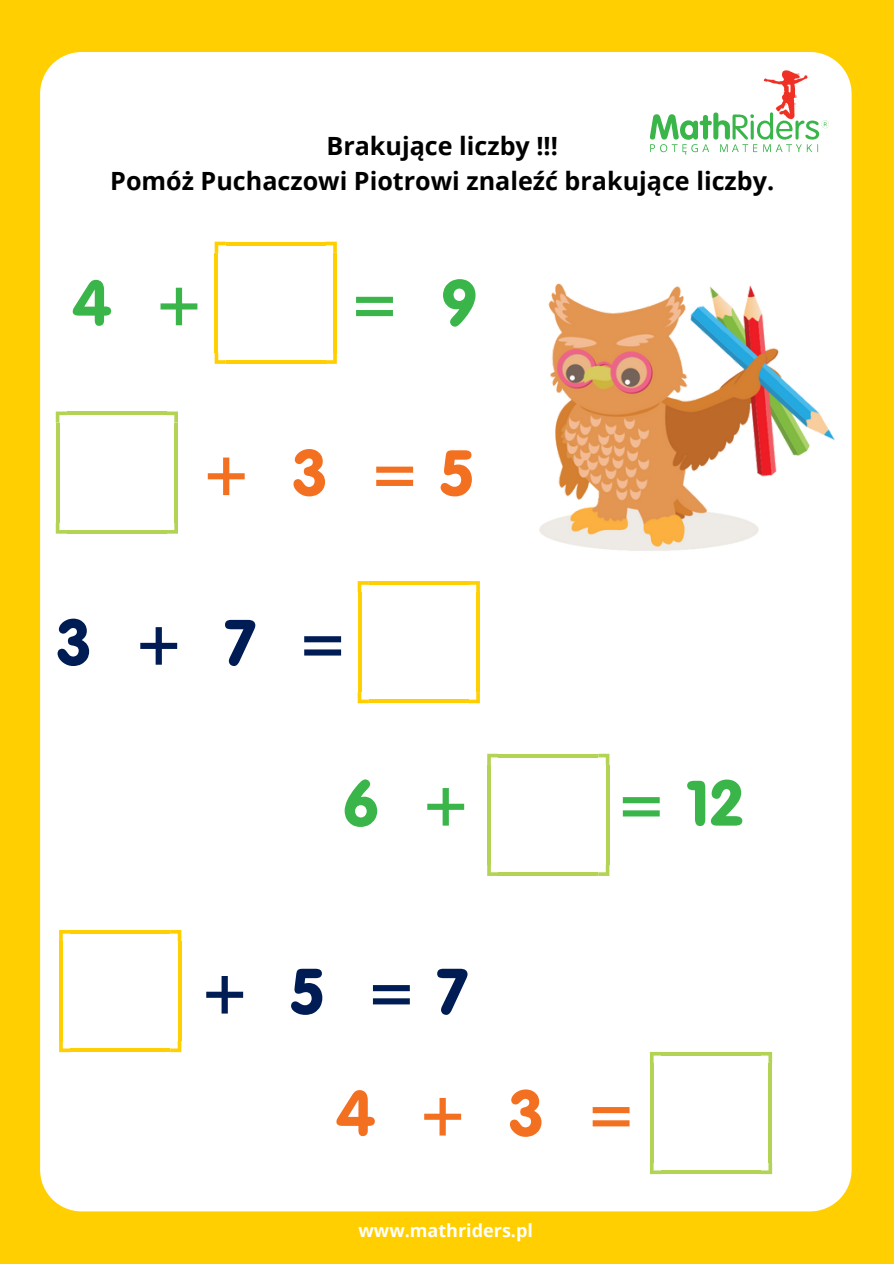
<style>
.page{position:relative;width:894px;height:1264px;background:#fff}
.page>*{position:absolute;margin:0;border:0;box-sizing:border-box;transform-origin:0 0}
.t1{font:63px "VAG Rounded BT";color:#39b54a}
.t2{font:63px "VAG Rounded BT";color:#001c54}
.t3{font:63px "VAG Rounded BT";color:#f37021}
.t4{font:700 25.05px/34.8px "Open Sans";color:#000;text-align:center}
.t5{font:700 18px "Open Sans";color:#fff}
</style>
<div class="page">
<div style="left:0;top:0;width:893px;height:1263px;background:#ffcf01"></div>
<div style="left:40px;top:52px;width:811px;height:1159px;background:#fff"></div>
<svg style="left:649px;top:70px;width:179px;height:85px;background:#e3ecdd"></svg>
<hr style="left:333px;top:253px;width:4px;height:99px;background:#ffcf01">
<hr style="left:214px;top:253px;width:4px;height:99px;background:#ffcf01">
<hr style="left:226px;top:242px;width:99px;height:3px;background:#ffcf01">
<hr style="left:226px;top:360px;width:99px;height:4px;background:#ffcf01">
<svg style="left:325px;top:242px;width:12px;height:11px"></svg>
<svg style="left:214px;top:242px;width:12px;height:11px"></svg>
<svg style="left:325px;top:352px;width:12px;height:12px"></svg>
<svg style="left:214px;top:352px;width:12px;height:12px"></svg>
<hr style="left:174px;top:422px;width:4px;height:100px;background:#b3d355">
<hr style="left:56px;top:422px;width:3px;height:100px;background:#b3d355">
<hr style="left:67px;top:411px;width:100px;height:4px;background:#b3d355">
<hr style="left:67px;top:530px;width:100px;height:3px;background:#b3d355">
<svg style="left:167px;top:411px;width:11px;height:11px"></svg>
<svg style="left:56px;top:411px;width:11px;height:11px"></svg>
<svg style="left:167px;top:522px;width:11px;height:11px"></svg>
<svg style="left:56px;top:522px;width:11px;height:11px"></svg>
<hr style="left:476px;top:592px;width:4px;height:100px;background:#ffcf01">
<svg style="left:357px;top:592px;width:4px;height:100px"></svg>
<hr style="left:369px;top:581px;width:99px;height:3px;background:#ffcf01">
<hr style="left:369px;top:699px;width:99px;height:4px;background:#ffcf01">
<svg style="left:468px;top:581px;width:12px;height:11px"></svg>
<svg style="left:357px;top:581px;width:12px;height:11px"></svg>
<svg style="left:468px;top:692px;width:12px;height:11px"></svg>
<svg style="left:357px;top:692px;width:12px;height:11px"></svg>
<svg style="left:605px;top:765px;width:4px;height:99px"></svg>
<hr style="left:487px;top:765px;width:3px;height:99px;background:#b3d355">
<svg style="left:498px;top:753px;width:100px;height:4px"></svg>
<hr style="left:498px;top:872px;width:100px;height:4px;background:#b3d355">
<svg style="left:598px;top:753px;width:11px;height:12px"></svg>
<svg style="left:487px;top:753px;width:11px;height:12px"></svg>
<svg style="left:598px;top:864px;width:11px;height:12px"></svg>
<svg style="left:487px;top:864px;width:11px;height:12px"></svg>
<hr style="left:178px;top:941px;width:3px;height:99px;background:#ffcf01">
<hr style="left:59px;top:941px;width:4px;height:99px;background:#ffcf01">
<hr style="left:70px;top:930px;width:100px;height:3px;background:#ffcf01">
<hr style="left:70px;top:1048px;width:100px;height:4px;background:#ffcf01">
<svg style="left:170px;top:930px;width:11px;height:11px"></svg>
<svg style="left:59px;top:930px;width:11px;height:11px"></svg>
<svg style="left:170px;top:1040px;width:11px;height:12px"></svg>
<svg style="left:59px;top:1040px;width:11px;height:12px"></svg>
<hr style="left:768px;top:1063px;width:3px;height:99px;background:#b3d355">
<svg style="left:649px;top:1063px;width:4px;height:99px"></svg>
<svg style="left:661px;top:1051px;width:99px;height:4px"></svg>
<hr style="left:661px;top:1170px;width:99px;height:4px;background:#b3d355">
<svg style="left:760px;top:1051px;width:11px;height:12px"></svg>
<svg style="left:649px;top:1051px;width:12px;height:12px"></svg>
<svg style="left:760px;top:1162px;width:11px;height:12px"></svg>
<svg style="left:649px;top:1162px;width:12px;height:12px"></svg>
<img style="left:531px;top:265px;width:315px;height:289px">
<p class="t4" style="left:110px;top:128px;width:665px">Brakujące liczby !!!<br>Pomóż Puchaczowi Piotrowi znaleźć brakujące liczby.</p>
<h1 class="t1" style="left:72px;top:263px;width:134px">4 +</h1>
<h1 class="t1" style="left:348px;top:263px;width:130px">= 9</h1>
<h1 class="t3" style="left:200px;top:432px;width:275px">+3=5</h1>
<p class="t2" style="left:57px;top:602px;width:293px">3+7=</p>
<h2 class="t1" style="left:343px;top:763px;width:130px">6 +</h2>
<h2 class="t1" style="left:615px;top:763px;width:130px">= 12</h2>
<h1 class="t2" style="left:198px;top:951px;width:271px">+5=7</h1>
<p class="t3" style="left:336px;top:1072px;width:302px">4+3=</p>
<p class="t5" style="left:358px;top:1217px;width:176px">www.mathriders.pl</p>
</div>
